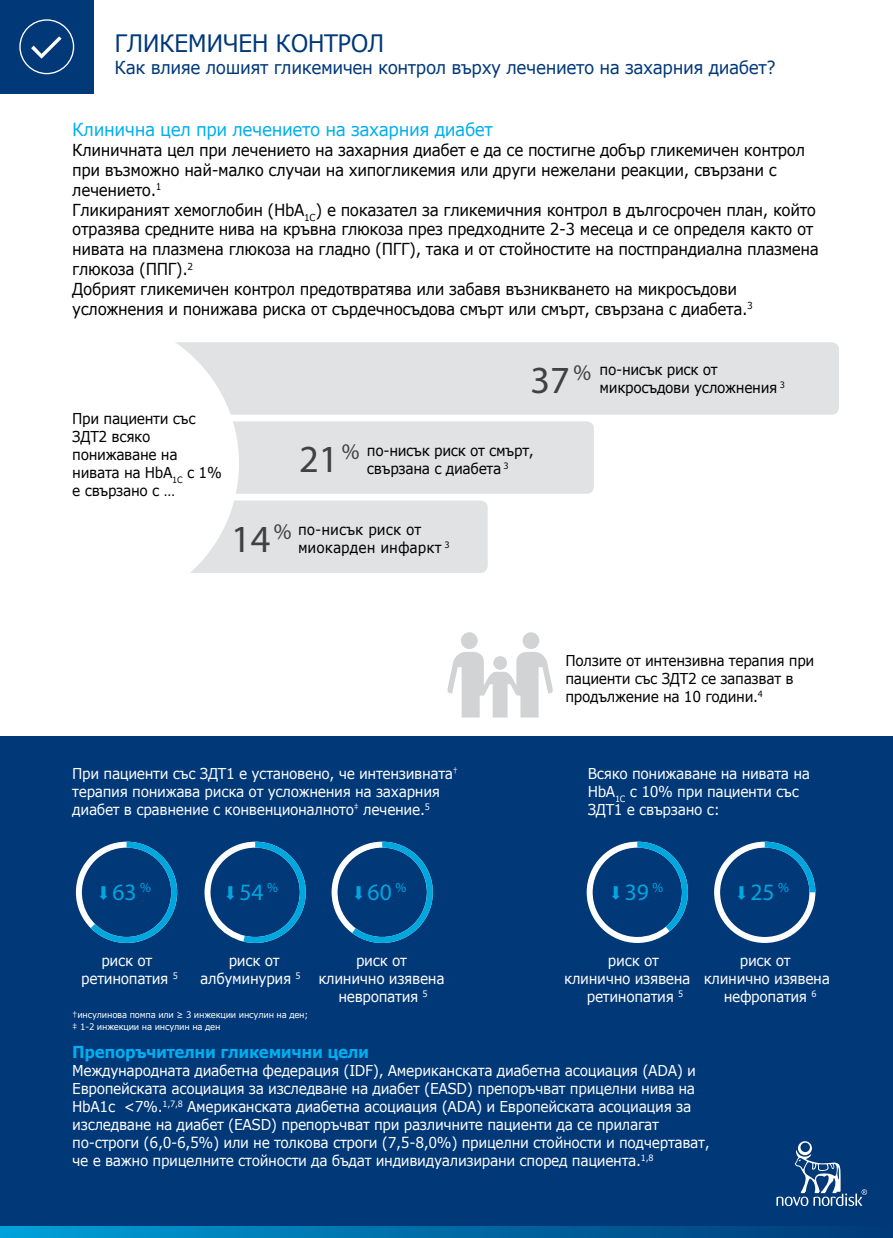
<style>
.page{position:relative;width:893px;height:1238px;background:#fff}
.page>*{position:absolute;margin:0;border:0;box-sizing:border-box;transform-origin:0 0}
.t1{font:38.4px "Frutiger LT Std";color:#414042}
.t2{font:24px "Verdana";letter-spacing:-.025em;color:#003878;scale:.94 1}
.t3{font:23.55px "Frutiger LT Std";color:#00a6de}
.t4{font:18px "Verdana";letter-spacing:-.025em;color:#003878;scale:.94 1}
.t5{font:18px "Verdana";letter-spacing:-.025em;color:#00aeef;scale:.94 1}
.t6{font:16.5px/19.8px "Verdana";letter-spacing:-.025em;color:#000;scale:.92 1}
.t7{font:700 16.5px "Verdana";letter-spacing:-.025em;color:#00aeef;scale:.92 1}
.t8{font:15px/18px "Verdana";letter-spacing:-.025em;color:#fff;scale:.92 1}
.t9{font:15px/18px "Verdana";letter-spacing:-.025em;color:#000;scale:.92 1}
.t10{font:15px/18px "Verdana";color:#000;scale:.92 1}
.t11{font:9px/12px "Verdana";letter-spacing:-.025em;color:#fff;scale:.94 1}
</style>
<div class="page">
<svg style="left:0;top:1225px;width:893px;height:12px;background:#0067a2"></svg>
<div style="left:0;top:736px;width:893px;height:489px;background:#003878"></div>
<svg style="left:76px;top:841px;width:101px;height:101px"></svg>
<svg style="left:205px;top:841px;width:101px;height:101px"></svg>
<svg style="left:332px;top:841px;width:101px;height:101px"></svg>
<svg style="left:587px;top:841px;width:101px;height:101px"></svg>
<svg style="left:714px;top:841px;width:101px;height:101px"></svg>
<svg style="left:776px;top:1141px;width:92px;height:64px"></svg>
<div style="left:147px;top:500px;width:341px;height:73px;background:#e1e2e3;border-radius:7px"></div>
<div style="left:147px;top:421px;width:447px;height:73px;background:#e1e2e3;border-radius:7px"></div>
<div style="left:147px;top:342px;width:692px;height:72px;background:#e1e2e3;border-radius:7px"></div>
<svg style="left:147px;top:342px;width:92px;height:231px;fill:#fff"></svg>
<svg style="left:447px;top:632px;width:106px;height:85px"></svg>
<div style="left:0;top:0;width:94px;height:94px;background:#003878"></div>
<svg style="left:19px;top:19px;width:55px;height:55px"></svg>
<h2 class="t2" style="left:115px;top:27px;width:289px">ГЛИКЕМИЧЕН КОНТРОЛ</h2>
<p class="t4" style="left:115px;top:55px;width:705px">Как влияе лошият гликемичен контрол върху лечението на захарния диабет?</p>
<p class="t5" style="left:72px;top:117px;width:449px">Клинична цел при лечението на захарния диабет</p>
<p class="t6" style="left:72px;top:140px;width:813px">Клиничната цел при лечението на захарния диабет е да се постигне добър гликемичен контрол при възможно най-малко случаи на хипогликемия или други нежелани реакции, свързани с лечението.<sup>1<br></sup>Гликираният хемоглобин (HbA<sub>1C</sub>) е показател за гликемичния контрол в дългосрочен план, който отразява средните нива на кръвна глюкоза през предходните 2-3 месеца и се определя както от нивата на плазмена глюкоза на гладно (ПГГ), така и от стойностите на постпрандиална плазмена глюкоза (ППГ).<sup>2<br></sup>Добрият гликемичен контрол предотвратява или забавя възникването на микросъдови усложнения и понижава риска от сърдечносъдова смърт или смърт, свързана с диабета.<sup>3</sup></p>
<p class="t9" style="left:72px;top:410px;width:164px">При пациенти със<br>ЗДТ2 всяко понижаване на нивата на HbA<sub>1C</sub> с 1% е свързано с …</p>
<h1 class="t1" style="left:531px;top:338px;width:62px">37<sup>%</sup></h1>
<h1 class="t1" style="left:531px;top:356px;width:62px">37<sup>%</sup></h1>
<p class="t9" style="left:600px;top:360px;width:203px">по-нисък риск от микросъдови усложнения <sup>3</sup></p>
<h1 class="t1" style="left:299px;top:417px;width:62px">21<sup>%</sup></h1>
<h1 class="t1" style="left:299px;top:435px;width:62px">21<sup>%</sup></h1>
<p class="t9" style="left:367px;top:441px;width:183px">по-нисък риск от смърт, свързана с диабета <sup>3</sup></p>
<h1 class="t1" style="left:231px;top:497px;width:62px">14<sup>%</sup></h1>
<h1 class="t1" style="left:231px;top:515px;width:62px">14<sup>%</sup></h1>
<p class="t10" style="left:298px;top:520px;width:166px">по-нисък риск от миокарден инфаркт <sup>3</sup></p>
<p class="t9" style="left:565px;top:651px;width:272px">Ползите от интензивна терапия при пациенти със ЗДТ2 се запазват в продължение на 10 години.<sup>4</sup></p>
<p class="t8" style="left:72px;top:764px;width:421px">При пациенти със ЗДТ1 е установено, че интензивната<sup>† </sup>терапия понижава риска от усложнения на захарния диабет в сравнение с конвенционалното<sup>‡</sup> лечение.<sup>5</sup></p>
<p class="t8" style="left:588px;top:764px;width:243px">Всяко понижаване на нивата на<br>HbA<sub>1C</sub> с 10% при пациенти със<br>ЗДТ1 е свързано с:</p>
<h3 class="t3" style="left:112px;top:877px;width:40px">63 <sup>%</sup></h3>
<h3 class="t3" style="left:239px;top:877px;width:40px">54 <sup>%</sup></h3>
<h3 class="t3" style="left:368px;top:877px;width:40px">60 <sup>%</sup></h3>
<h3 class="t3" style="left:625px;top:877px;width:40px">39 <sup>%</sup></h3>
<h3 class="t3" style="left:750px;top:877px;width:40px">25 <sup>%</sup></h3>
<p class="t8" style="left:101px;top:951px;width:57px">риск от</p>
<p class="t8" style="left:229px;top:951px;width:57px">риск от</p>
<p class="t8" style="left:356px;top:951px;width:57px">риск от</p>
<p class="t8" style="left:81px;top:969px;width:106px">ретинопатия <sup>5</sup></p>
<p class="t8" style="left:338px;top:969px;width:117px;text-indent:-138px">албуминурия <sup>5</sup> клинично изявена невропатия <sup>5</sup></p>
<p class="t11" style="left:72px;top:1008px;width:253px">†инсулинова помпа или ≥ 3 инжекции инсулин на ден; ‡ 1-2 инжекции на инсулин на ден</p>
<p class="t8" style="left:608px;top:951px;width:57px">риск от</p>
<p class="t8" style="left:740px;top:951px;width:57px">риск от</p>
<p class="t8" style="left:564px;top:969px;width:290px">клинично изявена клинично изявена</p>
<p class="t8" style="left:587px;top:987px;width:106px">ретинопатия <sup>5</sup></p>
<p class="t8" style="left:724px;top:987px;width:102px">нефропатия <sup>6</sup></p>
<p class="t7" style="left:72px;top:1040px;width:324px">Препоръчителни гликемични цели</p>
<p class="t8" style="left:72px;top:1061px;width:694px">Международната диабетна федерация (IDF), Американската диабетна асоциация (ADA) и Европейската асоциация за изследване на диабет (EASD) препоръчват прицелни нива на HbA1c &lt;7%.<sup>1,7,8</sup> Американската диабетна асоциация (ADA) и Европейската асоциация за изследване на диабет (EASD) препоръчват при различните пациенти да се прилагат по-строги (6,0-6,5%) или не толкова строги (7,5-8,0%) прицелни стойности и подчертават, че е важно прицелните стойности да бъдат индивидуализирани според пациента.<sup>1,8</sup></p>
</div>
